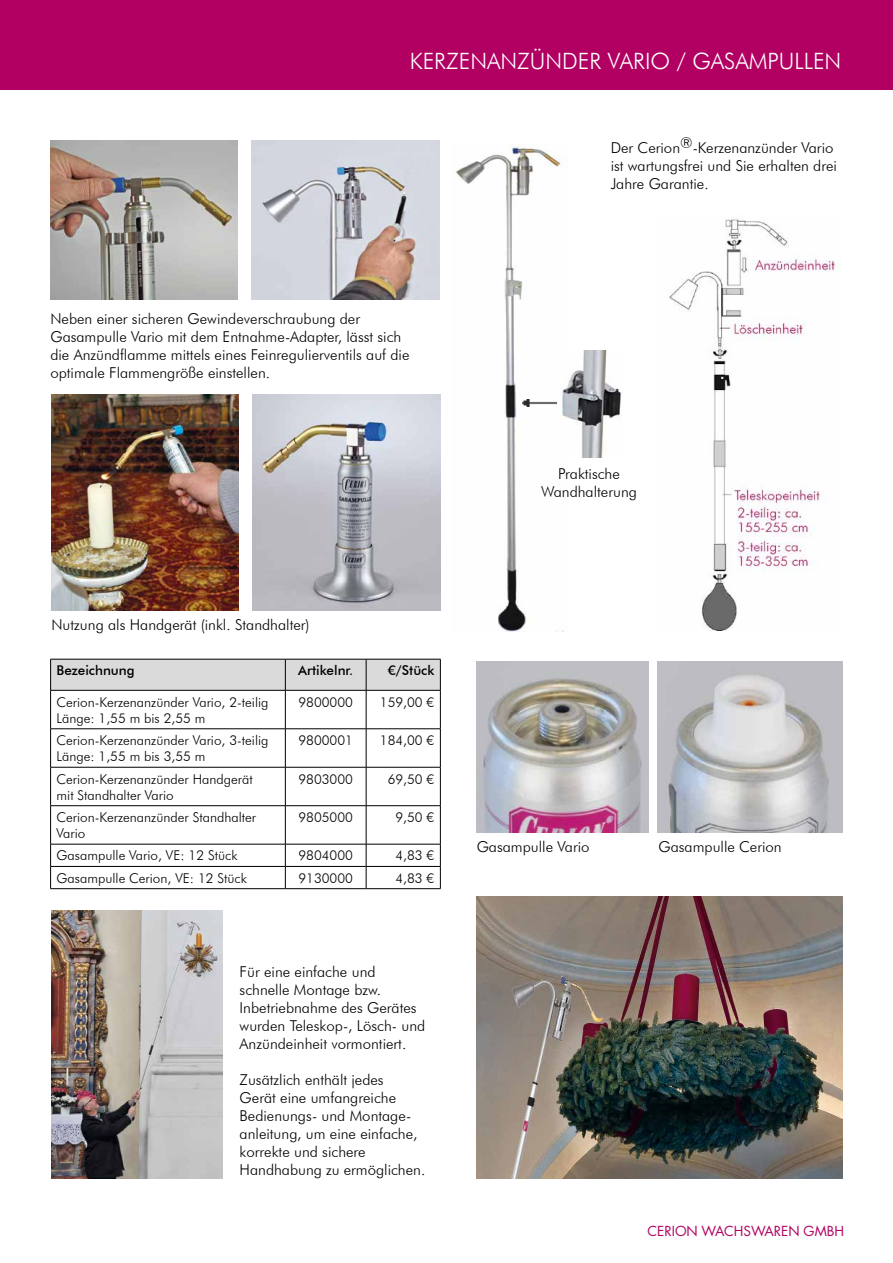
<style>
.page{position:relative;width:893px;height:1263px;background:#fff}
.page>*{position:absolute;margin:0;border:0;box-sizing:border-box;transform-origin:0 0}
.t1{font:300 22.5px "Futura BT";color:#fff}
.t2{font:300 15px/18px "Futura BT";color:#000}
.t3{font:300 13.5px/16.2px "Futura BT";color:#000}
.t4{font:500 13.5px "Futura BT";color:#000}
.t5{font:13.5px "Futura LT Pro";color:#b10061}
</style>
<div class="page">
<div style="left:0;top:0;width:893px;height:89px;background:#b10061"></div>
<img style="left:669px;top:219px;width:166px;height:412px">
<div style="left:51px;top:660px;width:389px;height:30px;background:#dadada"></div>
<hr style="left:50px;top:659px;width:235px;height:1px;background:#000">
<hr style="left:50px;top:659px;width:1px;height:31px;background:#000">
<hr style="left:285px;top:659px;width:81px;height:1px;background:#000">
<hr style="left:285px;top:659px;width:1px;height:31px;background:#000">
<hr style="left:366px;top:659px;width:75px;height:1px;background:#000">
<hr style="left:366px;top:659px;width:1px;height:31px;background:#000">
<hr style="left:440px;top:659px;width:1px;height:31px;background:#000">
<hr style="left:50px;top:690px;width:235px;height:1px;background:#000">
<hr style="left:285px;top:690px;width:81px;height:1px;background:#000">
<hr style="left:366px;top:690px;width:75px;height:1px;background:#000">
<hr style="left:50px;top:690px;width:1px;height:39px;background:#000">
<hr style="left:285px;top:690px;width:1px;height:39px;background:#000">
<hr style="left:366px;top:690px;width:1px;height:39px;background:#000">
<hr style="left:440px;top:690px;width:1px;height:39px;background:#000">
<hr style="left:50px;top:728px;width:235px;height:1px;background:#000">
<hr style="left:50px;top:729px;width:1px;height:38px;background:#000">
<hr style="left:285px;top:728px;width:81px;height:1px;background:#000">
<hr style="left:285px;top:729px;width:1px;height:38px;background:#000">
<hr style="left:366px;top:728px;width:75px;height:1px;background:#000">
<hr style="left:366px;top:729px;width:1px;height:38px;background:#000">
<hr style="left:440px;top:729px;width:1px;height:38px;background:#000">
<hr style="left:50px;top:767px;width:235px;height:1px;background:#000">
<hr style="left:50px;top:767px;width:1px;height:38px;background:#000">
<hr style="left:285px;top:767px;width:81px;height:1px;background:#000">
<hr style="left:285px;top:767px;width:1px;height:38px;background:#000">
<hr style="left:366px;top:767px;width:75px;height:1px;background:#000">
<hr style="left:366px;top:767px;width:1px;height:38px;background:#000">
<hr style="left:440px;top:767px;width:1px;height:38px;background:#000">
<hr style="left:50px;top:805px;width:235px;height:1px;background:#000">
<hr style="left:50px;top:806px;width:1px;height:38px;background:#000">
<hr style="left:285px;top:805px;width:81px;height:1px;background:#000">
<hr style="left:285px;top:806px;width:1px;height:38px;background:#000">
<hr style="left:366px;top:805px;width:75px;height:1px;background:#000">
<hr style="left:366px;top:806px;width:1px;height:38px;background:#000">
<hr style="left:440px;top:806px;width:1px;height:38px;background:#000">
<hr style="left:50px;top:844px;width:235px;height:1px;background:#000">
<hr style="left:285px;top:844px;width:81px;height:1px;background:#000">
<hr style="left:366px;top:844px;width:75px;height:1px;background:#000">
<hr style="left:50px;top:866px;width:235px;height:1px;background:#000">
<svg style="left:50px;top:844px;width:1px;height:44px"></svg>
<hr style="left:285px;top:866px;width:81px;height:1px;background:#000">
<svg style="left:285px;top:844px;width:1px;height:44px"></svg>
<hr style="left:366px;top:866px;width:75px;height:1px;background:#000">
<svg style="left:366px;top:844px;width:1px;height:44px"></svg>
<svg style="left:440px;top:844px;width:1px;height:44px"></svg>
<hr style="left:50px;top:888px;width:235px;height:1px;background:#000">
<hr style="left:285px;top:888px;width:81px;height:1px;background:#000">
<hr style="left:366px;top:888px;width:75px;height:1px;background:#000">
<img style="left:51px;top:395px;width:187px;height:216px">
<img style="left:252px;top:395px;width:189px;height:216px">
<img style="left:455px;top:146px;width:109px;height:485px">
<img style="left:560px;top:351px;width:61px;height:107px">
<img style="left:522px;top:399px;width:35px;height:8px">
<img style="left:50px;top:140px;width:187px;height:159px">
<img style="left:251px;top:140px;width:188px;height:159px">
<img style="left:51px;top:910px;width:171px;height:268px">
<img style="left:477px;top:896px;width:365px;height:282px">
<img style="left:477px;top:662px;width:172px;height:170px">
<img style="left:657px;top:662px;width:186px;height:170px">
<h1 class="t1" style="left:410px;top:47px;width:433px">KERZENANZÜNDER VARIO / GASAMPULLEN</h1>
<p class="t2" style="left:611px;top:138px;width:228px">Der Cerion®-Kerzenanzünder Vario ist wartungsfrei und Sie erhalten drei<br>Jahre Garantie.</p>
<p class="t2" style="left:50px;top:309px;width:361px">Neben einer sicheren Gewindeverschraubung der Gasampulle Vario mit dem Entnahme-Adapter, lässt sich die Anzündflamme mittels eines Feinregulierventils auf die optimale Flammengröße einstellen.</p>
<p class="t2" style="left:541px;top:464px;width:97px;text-align:center">Praktische<br>Wandhalterung</p>
<p class="t2" style="left:51px;top:616px;width:260px">Nutzung als Handgerät (inkl. Standhalter)</p>
<p class="t4" style="left:57px;top:662px;width:80px">Bezeichnung</p>
<p class="t4" style="left:298px;top:662px;width:57px">Artikelnr.</p>
<p class="t4" style="left:388px;top:662px;width:48px">€/Stück</p>
<p class="t3" style="left:57px;top:693px;width:213px">Cerion-Kerzenanzünder Vario, 2-teilig<br>Länge: 1,55 m bis 2,55 m</p>
<p class="t3" style="left:299px;top:693px;width:56px">9800000</p>
<p class="t3" style="left:380px;top:693px;width:56px">159,00 €</p>
<p class="t3" style="left:57px;top:732px;width:213px">Cerion-Kerzenanzünder Vario, 3-teilig<br>Länge: 1,55 m bis 3,55 m</p>
<p class="t3" style="left:299px;top:732px;width:56px">9800001</p>
<p class="t3" style="left:380px;top:732px;width:56px">184,00 €</p>
<p class="t3" style="left:57px;top:770px;width:198px">Cerion-Kerzenanzünder Handgerät mit Standhalter Vario</p>
<p class="t3" style="left:299px;top:770px;width:56px">9803000</p>
<p class="t3" style="left:388px;top:770px;width:48px">69,50 €</p>
<p class="t3" style="left:57px;top:809px;width:201px">Cerion-Kerzenanzünder Standhalter<br>Vario</p>
<p class="t3" style="left:299px;top:809px;width:56px">9805000</p>
<p class="t3" style="left:395px;top:809px;width:40px">9,50 €</p>
<p class="t3" style="left:57px;top:847px;width:182px">Gasampulle Vario, VE: 12 Stück</p>
<p class="t3" style="left:299px;top:847px;width:56px">9804000</p>
<p class="t3" style="left:395px;top:847px;width:40px">4,83 €</p>
<p class="t3" style="left:57px;top:870px;width:192px">Gasampulle Cerion, VE: 12 Stück</p>
<p class="t3" style="left:299px;top:870px;width:56px">9130000</p>
<p class="t3" style="left:395px;top:870px;width:40px">4,83 €</p>
<p class="t2" style="left:240px;top:963px;width:187px">Für eine einfache und schnelle Montage bzw.<br>Inbetriebnahme des Gerätes wurden Teleskop-, Lösch- und<br>Anzündeinheit vormontiert.</p>
<p class="t2" style="left:240px;top:1071px;width:187px">Zusätzlich enthält jedes<br>Gerät eine umfangreiche<br>Bedienungs- und Montage&shy;anleitung, um eine einfache, korrekte und sichere<br>Handhabung zu ermöglichen.</p>
<p class="t2" style="left:477px;top:837px;width:114px">Gasampulle Vario</p>
<p class="t2" style="left:658px;top:837px;width:125px">Gasampulle Cerion</p>
<p class="t5" style="left:648px;top:1222px;width:198px">CERION WACHSWAREN GMBH</p>
</div>
